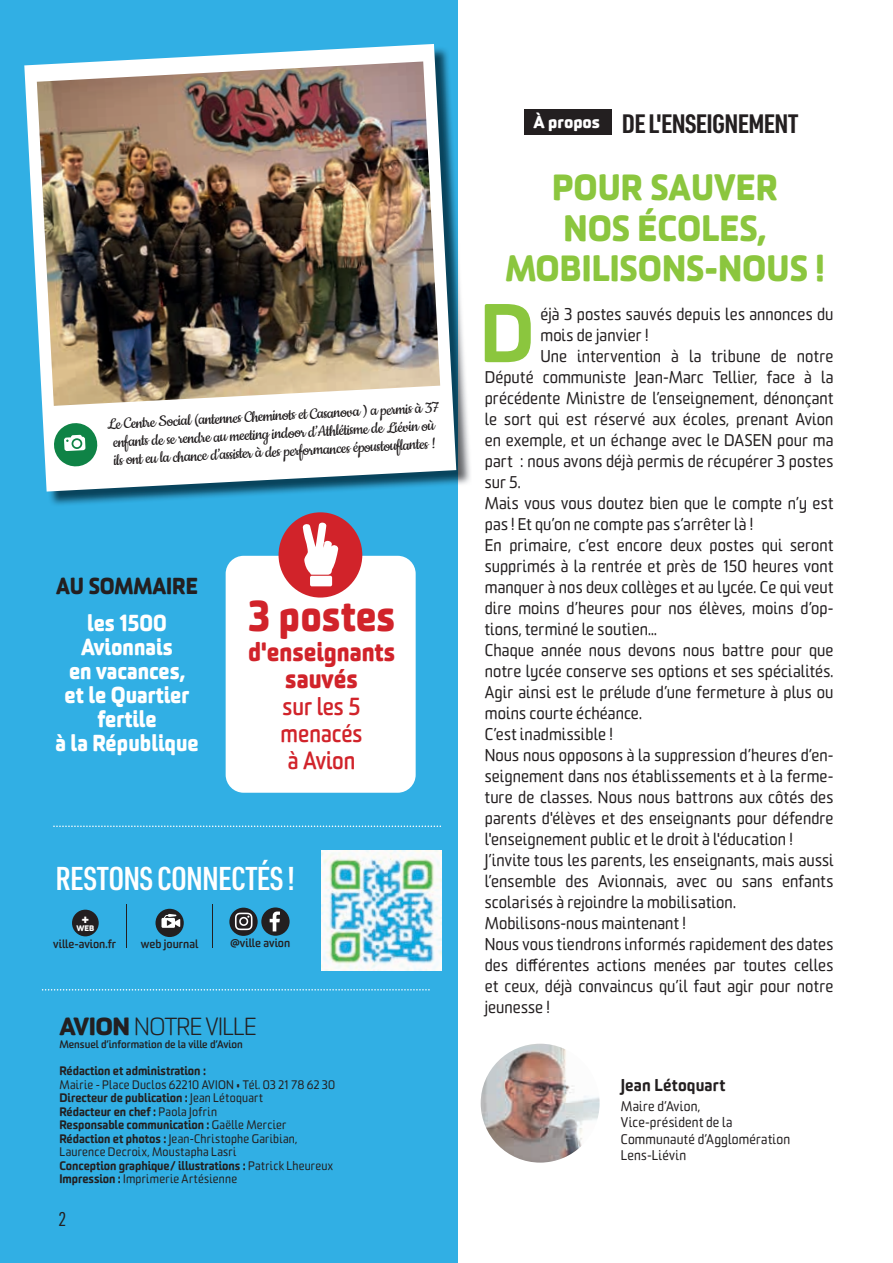
<style>
.page{position:relative;width:893px;height:1263px;background:#fff}
.page>*{position:absolute;margin:0;border:0;box-sizing:border-box;transform-origin:0 0}
.t1{font:900 80.7px "Sommet Rounded";color:#8bc63e;scale:.96 1}
.t2{font:800 42px "Sommet Rounded";color:#d1232a;scale:.9 1}
.t3{font:800 35.4px/40.2px "Sommet Rounded";color:#8bc63e;text-align:center;scale:.93 1}
.t4{font:600 32.4px "URWDIN Cond";letter-spacing:-.025em;color:#fff}
.t5{font:700 26.1px "URWDIN Cond";letter-spacing:-.025em;color:#231f20}
.t6{font:800 25.5px/27px "Sommet Rounded";color:#d1232a;text-align:center;scale:.9 1}
.t7{font:700 24px/27px "Sommet Rounded";color:#d1232a;text-align:justify;scale:.9 1}
.t8{font:300 24px "Sommet Rounded";letter-spacing:-.025em;color:#231f20}
.t9{font:800 22.5px/24px "Sommet Rounded";color:#fff;text-align:center;scale:.9 1}
.t10{font:800 22.5px "Sommet Rounded";color:#231f20;scale:.9 1}
.t11{font:19.5px "URWDIN Cond";color:#231f20}
.t12{font:18px/18px "Cookie";color:#231f20;scale:1.04 1}
.t13{font:16.5px "Sommet Rounded";letter-spacing:.01em;color:#231f20;scale:.96 1}
.t14{font:900 16.5px "Sommet Rounded";letter-spacing:.01em;color:#231f20;scale:.96 1}
.t15{font:13.5px/16.5px "Sommet Rounded";letter-spacing:.02em;color:#231f20;scale:.96 1}
.t16{font:12px/13.5px "Sommet Rounded";letter-spacing:.02em;color:#231f20;scale:.96 1}
.t17{font:900 12px "Sommet Rounded";letter-spacing:-.005em;color:#231f20;scale:.96 1}
.t18{font:800 12px "Sommet Rounded";color:#fff}
.t19{font:700 11.4px "Sommet Rounded";color:#231f20}
.t20{font:700 10.5px "Sommet Rounded";color:#231f20}
.t21{font:800 7.8px "Sommet Rounded";color:#fff}
.s1{font-weight:800}
.s2{font-weight:900}
</style>
<div class="page">
<div style="left:0;top:0;width:458px;height:1263px;background:#31afe4"></div>
<img style="left:481px;top:1044px;width:119px;height:118px;border-radius:59px">
<div style="left:226px;top:556px;width:190px;height:237px;background:#fff;border-radius:18px"></div>
<div style="left:279px;top:512px;width:83px;height:85px;background:#d1232a;border-radius:50%"></div>
<div style="left:310px;top:576px;width:22px;height:10px;background:#fff;border-radius:2px"></div>
<svg style="left:302px;top:522px;width:37px;height:53px"></svg>
<img style="left:50px;top:218px;width:420px;height:287px">
<svg style="left:24px;top:44px;width:432px;height:448px;fill:#fff"></svg>
<img style="left:37px;top:61px;width:403px;height:345px">
<svg style="left:52px;top:421px;width:48px;height:48px;background:#7fbd9c"></svg>
<img style="left:322px;top:851px;width:119px;height:119px">
<div style="left:72px;top:910px;width:27px;height:26px;background:#231f20;border-radius:50%"></div>
<svg style="left:229px;top:908px;width:29px;height:28px"></svg>
<svg style="left:235px;top:913px;width:17px;height:17px"></svg>
<div style="left:261px;top:907px;width:29px;height:29px;background:#231f20;border-radius:50%"></div>
<svg style="left:270px;top:911px;width:10px;height:20px"></svg>
<div style="left:155px;top:909px;width:29px;height:28px;background:#231f20;border-radius:50%"></div>
<div style="left:161px;top:918px;width:14px;height:10px;background:#fff"></div>
<svg style="left:163px;top:914px;width:17px;height:13px"></svg>
<hr style="left:212px;top:904px;width:1px;height:44px;background:#231f20">
<svg style="left:53px;top:825px;width:388px;height:2px"></svg>
<hr style="left:126px;top:904px;width:1px;height:44px;background:#231f20">
<div style="left:525px;top:110px;width:87px;height:25px;background:#231f20"></div>
<svg style="left:42px;top:989px;width:388px;height:1px"></svg>
<p class="t12" style="left:107px;top:416px;width:321px;rotate:-3deg">Le Centre Social (antennes Cheminots et Casanova ) a permis à 37 enfants de se rendre au meeting indoor d’Athlétisme de Liévin où ils ont eu la chance d’assister à des performances époustouflantes !</p>
<h3 class="t10" style="left:56px;top:571px;width:159px">AU SOMMAIRE</h3>
<h3 class="t9" style="left:55px;top:610px;width:161px">les 1500<br>Avionnais<br>en vacances,<br>et le Quartier fertile<br>à la République</h3>
<h2 class="t2" style="left:248px;top:588px;width:165px">3 postes</h2>
<h3 class="t6" style="left:248px;top:637px;width:165px">d'enseignants sauvés</h3>
<h3 class="t7" style="left:281px;top:692px;width:93px">sur les 5 menacés à Avion</h3>
<h3 class="t4" style="left:55px;top:856px;width:241px">RESTONS CONNECTÉS !</h3>
<p class="t18" style="left:81px;top:910px;width:9px">+</p>
<p class="t21" style="left:76px;top:922px;width:19px">WEB</p>
<p class="t19" style="left:53px;top:936px;width:64px">ville-avion.fr</p>
<p class="t19" style="left:141px;top:936px;width:59px">web journal</p>
<p class="t19" style="left:230px;top:935px;width:62px">@ville avion</p>
<h3 class="t8" style="left:60px;top:1012px;width:199px"><span class="s1">AVION</span> NOTRE VILLE</h3>
<p class="t20" style="left:60px;top:1038px;width:185px">Mensuel d’information de la ville d’Avion</p>
<p class="t17" style="left:60px;top:1063px;width:154px">Rédaction et administration :</p>
<p class="t16" style="left:60px;top:1078px;width:289px">Mairie - Place Duclos 62210 AVION • Tél. 03 21 78 62 30<br><span class="s2">Directeur de publication :</span> Jean Létoquart<br><span class="s2">Rédacteur en chef :</span> Paola Jofrin<br><span class="s2">Responsable communication :</span> Gaëlle Mercier <span class="s2">Rédaction et photos :</span> Jean-Christophe Garibian, Laurence Decroix, Moustapha Lasri<br><span class="s2">Conception graphique/ illustrations :</span> Patrick Lheureux <span class="s2">Impression :</span> Imprimerie Artésienne</p>
<p class="t11" style="left:59px;top:1206px;width:10px">2</p>
<h3 class="t5" style="left:533px;top:106px;width:266px"><sup>À</sup> <sup>propos</sup> DE L'ENSEIGNEMENT</h3>
<h3 class="t3" style="left:505px;top:166px;width:344px">POUR SAUVER<br>NOS ÉCOLES,<br>MOBILISONS-NOUS !</h3>
<h1 class="t1" style="left:480px;top:280px;width:59px">D</h1>
<p class="t13" style="left:540px;top:304px;width:307px">éjà 3 postes sauvés depuis les annonces du</p>
<p class="t13" style="left:540px;top:325px;width:114px">mois de janvier !</p>
<p class="t13" style="left:540px;top:346px;width:307px">Une intervention à la tribune de notre</p>
<p class="t13" style="left:485px;top:367px;width:365px">Député communiste Jean-Marc Tellier, face à la</p>
<p class="t13" style="left:485px;top:388px;width:365px">précédente Ministre de l’enseignement, dénonçant</p>
<p class="t13" style="left:485px;top:409px;width:365px">le sort qui est réservé aux écoles, prenant Avion</p>
<p class="t13" style="left:485px;top:430px;width:365px">en exemple, et un échange avec le DASEN pour ma</p>
<p class="t13" style="left:485px;top:451px;width:365px">part : nous avons déjà permis de récupérer 3 postes</p>
<p class="t13" style="left:485px;top:472px;width:39px">sur 5.</p>
<p class="t13" style="left:485px;top:493px;width:365px">Mais vous vous doutez bien que le compte n’y est</p>
<p class="t13" style="left:485px;top:514px;width:281px">pas ! Et qu’on ne compte pas s’arrêter là !</p>
<p class="t13" style="left:485px;top:535px;width:365px">En primaire, c’est encore deux postes qui seront</p>
<p class="t13" style="left:485px;top:556px;width:365px">supprimés à la rentrée et près de 150 heures vont</p>
<p class="t13" style="left:485px;top:577px;width:365px">manquer à nos deux collèges et au lycée. Ce qui veut</p>
<p class="t13" style="left:485px;top:598px;width:365px">dire moins d’heures pour nos élèves, moins d’op-</p>
<p class="t13" style="left:485px;top:619px;width:181px">tions, terminé le soutien…</p>
<p class="t13" style="left:485px;top:640px;width:365px">Chaque année nous devons nous battre pour que</p>
<p class="t13" style="left:485px;top:661px;width:365px">notre lycée conserve ses options et ses spécialités.</p>
<p class="t13" style="left:485px;top:682px;width:365px">Agir ainsi est le prélude d’une fermeture à plus ou</p>
<p class="t13" style="left:485px;top:703px;width:165px">moins courte échéance.</p>
<p class="t13" style="left:485px;top:724px;width:135px">C’est inadmissible !</p>
<p class="t13" style="left:485px;top:745px;width:365px">Nous nous opposons à la suppression d’heures d’en-</p>
<p class="t13" style="left:485px;top:766px;width:365px">seignement dans nos établissements et à la ferme-</p>
<p class="t13" style="left:485px;top:787px;width:365px">ture de classes. Nous nous battrons aux côtés des</p>
<p class="t13" style="left:485px;top:808px;width:365px">parents d'élèves et des enseignants pour défendre</p>
<p class="t13" style="left:485px;top:829px;width:322px">l'enseignement public et le droit à l'éducation !</p>
<p class="t13" style="left:485px;top:850px;width:365px">J’invite tous les parents, les enseignants, mais aussi</p>
<p class="t13" style="left:485px;top:871px;width:365px">l’ensemble des Avionnais, avec ou sans enfants</p>
<p class="t13" style="left:485px;top:892px;width:263px">scolarisés à rejoindre la mobilisation.</p>
<p class="t13" style="left:485px;top:913px;width:211px">Mobilisons-nous maintenant !</p>
<p class="t13" style="left:485px;top:934px;width:365px">Nous vous tiendrons informés rapidement des dates</p>
<p class="t13" style="left:485px;top:955px;width:365px">des différentes actions menées par toutes celles</p>
<p class="t13" style="left:485px;top:976px;width:365px">et ceux, déjà convaincus qu’il faut agir pour notre</p>
<p class="t13" style="left:485px;top:997px;width:69px">jeunesse !</p>
<p class="t14" style="left:621px;top:1075px;width:110px">Jean Létoquart</p>
<p class="t15" style="left:621px;top:1098px;width:178px">Maire d’Avion,<br>Vice-président de la<br>Communauté d’Agglomération<br>Lens-Liévin</p>
</div>
